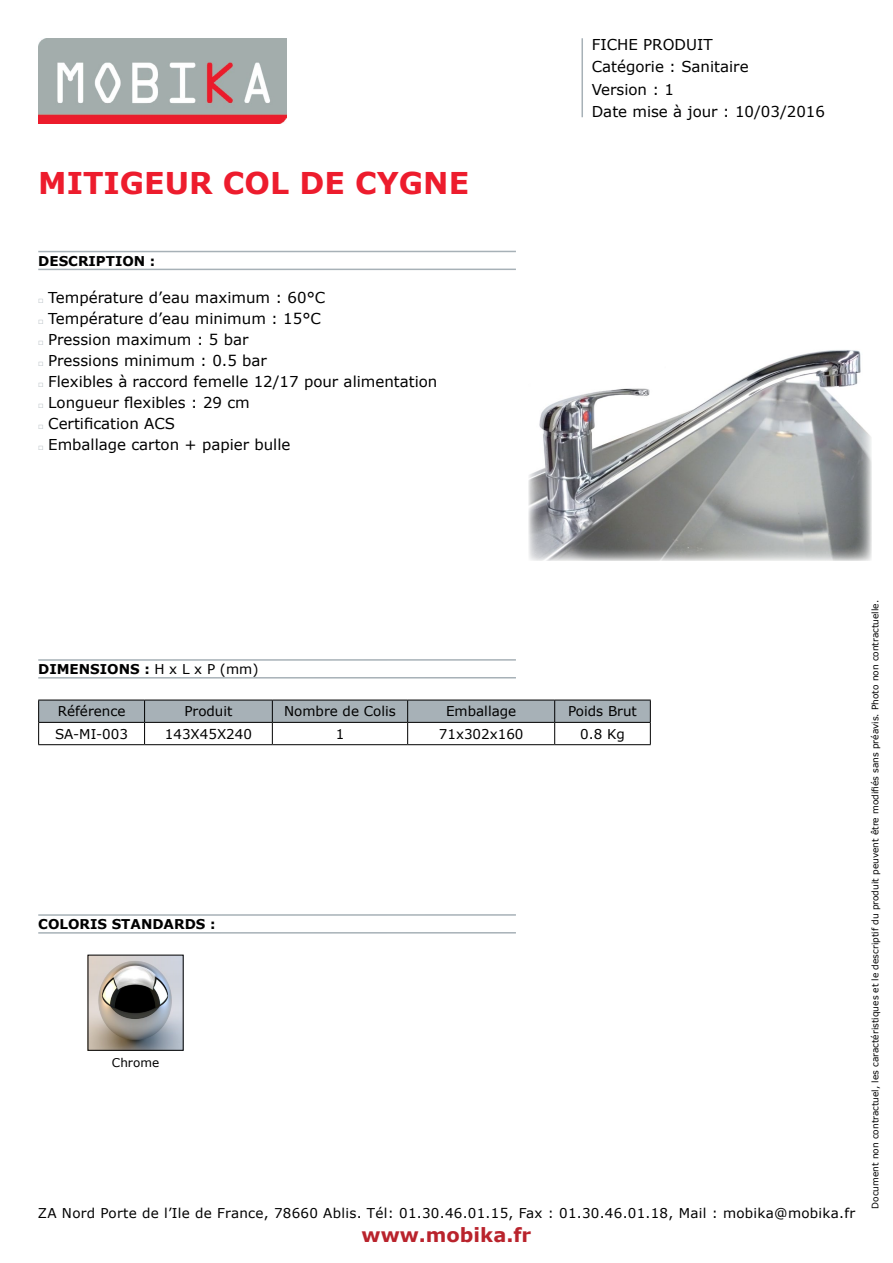
<style>
.page{position:relative;width:893px;height:1263px;background:#fff}
.page>*{position:absolute;margin:0;border:0;box-sizing:border-box;transform-origin:0 0}
.t1{font:700 30px "Verdana";color:#ed1c2d}
.t2{font:700 19.5px "Verdana";color:#b9232c}
.t3{font:15px/22.5px "Verdana";color:#000}
.t4{font:13.5px "Verdana";letter-spacing:.02em;color:#000}
.t5{font:13.5px "Verdana";color:#000}
.t6{font:700 13.5px "Verdana";color:#000}
.t7{font:12px "Verdana";color:#000}
.t8{font:9px "Verdana";color:#000}
.s1{font-family:"Arial";font-size:9px;color:#a7b1b7}
.s2{font-weight:400}
</style>
<div class="page">
<img style="left:38px;top:38px;width:248px;height:85px">
<hr style="left:38px;top:251px;width:478px;height:1px;background:#a7b1b7">
<hr style="left:38px;top:269px;width:478px;height:1px;background:#a7b1b7">
<hr style="left:581px;top:38px;width:2px;height:79px;background:#a7b1b7">
<hr style="left:38px;top:659px;width:478px;height:2px;background:#a7b1b7">
<hr style="left:38px;top:677px;width:478px;height:2px;background:#a7b1b7">
<hr style="left:38px;top:914px;width:478px;height:2px;background:#a7b1b7">
<hr style="left:38px;top:932px;width:478px;height:2px;background:#a7b1b7">
<img style="left:90px;top:957px;width:92px;height:92px">
<svg style="left:38px;top:700px;width:613px;height:44px"></svg>
<hr style="left:38px;top:744px;width:107px;height:1px;background:#000">
<hr style="left:145px;top:744px;width:127px;height:1px;background:#000">
<hr style="left:272px;top:744px;width:136px;height:1px;background:#000">
<hr style="left:408px;top:744px;width:147px;height:1px;background:#000">
<hr style="left:555px;top:744px;width:96px;height:1px;background:#000">
<img style="left:529px;top:350px;width:343px;height:211px">
<h1 class="t1" style="left:38px;top:162px;width:432px">MITIGEUR COL DE CYGNE</h1>
<p class="t6" style="left:38px;top:251px;width:119px">DESCRIPTION :</p>
<p class="t3" style="left:38px;top:286px;width:289px"><span class="s1">□</span> Température d’eau maximum : 60°C</p>
<p class="t3" style="left:38px;top:307px;width:284px"><span class="s1">□</span> Température d’eau minimum : 15°C</p>
<p class="t3" style="left:38px;top:328px;width:212px"><span class="s1">□</span> Pression maximum : 5 bar</p>
<p class="t3" style="left:38px;top:349px;width:230px"><span class="s1">□</span> Pressions minimum : 0.5 bar</p>
<p class="t3" style="left:38px;top:370px;width:401px"><span class="s1">□</span> Flexibles à raccord femelle 12/17 pour alimentation</p>
<p class="t3" style="left:38px;top:391px;width:213px"><span class="s1">□</span> Longueur flexibles : 29 cm</p>
<p class="t3" style="left:38px;top:412px;width:138px"><span class="s1">□</span> Certification ACS</p>
<p class="t3" style="left:38px;top:433px;width:254px"><span class="s1">□</span> Emballage carton + papier bulle</p>
<p class="t3" style="left:592px;top:33px;width:235px">FICHE PRODUIT<br>Catégorie : Sanitaire<br>Version : 1<br>Date mise à jour : 10/03/2016</p>
<p class="t6" style="left:38px;top:659px;width:222px">DIMENSIONS : <span class="s2">H x L x P (mm)</span></p>
<p class="t5" style="left:58px;top:702px;width:69px">Référence</p>
<p class="t5" style="left:184px;top:702px;width:50px">Produit</p>
<p class="t5" style="left:284px;top:702px;width:113px">Nombre de Colis</p>
<p class="t5" style="left:446px;top:702px;width:72px">Emballage</p>
<p class="t5" style="left:568px;top:702px;width:70px">Poids Brut</p>
<p class="t5" style="left:55px;top:724px;width:74px">SA-MI-003</p>
<p class="t5" style="left:165px;top:724px;width:89px">143X45X240</p>
<p class="t5" style="left:336px;top:724px;width:10px">1</p>
<p class="t5" style="left:439px;top:724px;width:86px">71x302x160</p>
<p class="t5" style="left:580px;top:724px;width:46px">0.8 Kg</p>
<p class="t6" style="left:38px;top:914px;width:179px">COLORIS STANDARDS :</p>
<p class="t7" style="left:112px;top:1055px;width:49px">Chrome</p>
<p class="t4" style="left:38px;top:1204px;width:819px">ZA Nord Porte de l’Ile de France, 78660 Ablis. Tél: 01.30.46.01.15, Fax : 01.30.46.01.18, Mail : mobika@mobika.fr</p>
<h2 class="t2" style="left:362px;top:1221px;width:171px">www.mobika.fr</h2>
<p class="t8" style="left:869px;top:1208px;width:610px;rotate:-90deg">Document non contractuel, les caractéristiques et le descriptif du produit peuvent être modifiés sans préavis. Photo non contractuelle.</p>
</div>
